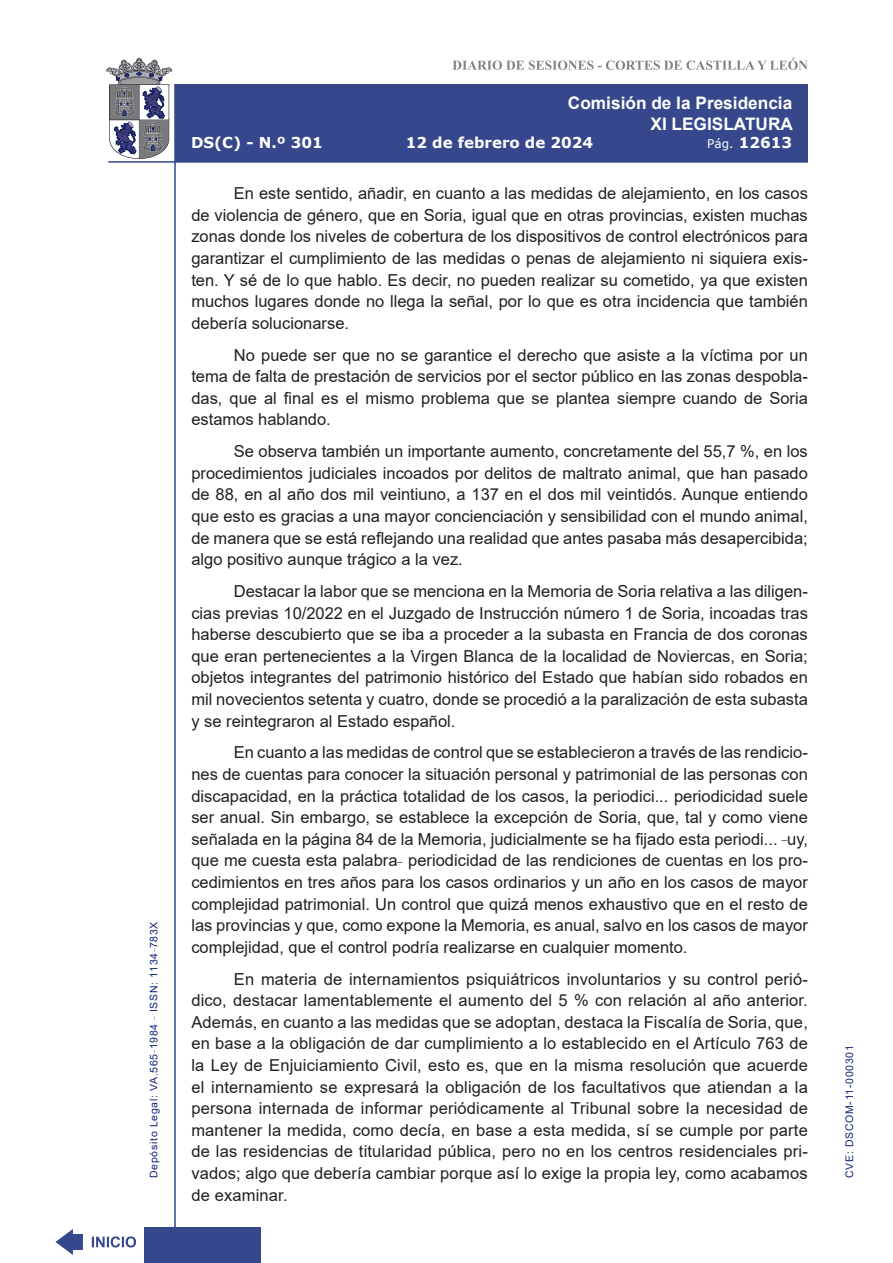
<style>
.page{position:relative;width:893px;height:1263px;background:#fff}
.page>*{position:absolute;margin:0;border:0;box-sizing:border-box;transform-origin:0 0}
.t1{font:700 17.25px/20.7px "Arial";color:#fff;text-align:right}
.t2{font:16.5px/21.6px "Arial";color:#231f20;text-align:justify}
.t3{font:700 15px "Verdana";color:#fff}
.t4{font:10.5px "Arial";letter-spacing:.065em;color:#122678}
.s1{font-weight:400;font-size:12px}
</style>
<div class="page">
<svg style="left:452px;top:58px;width:356px;height:12px"></svg>
<hr style="left:174px;top:84px;width:2px;height:1179px;background:#36478c">
<div style="left:144px;top:1227px;width:117px;height:36px;background:#36478c"></div>
<div style="left:175px;top:84px;width:633px;height:78px;background:#36478c"></div>
<hr style="left:108px;top:161px;width:700px;height:2px;background:#36478c">
<svg style="left:92px;top:1236px;width:44px;height:11px"></svg>
<svg style="left:55px;top:1229px;width:28px;height:26px"></svg>
<svg style="left:106px;top:58px;width:66px;height:101px"></svg>
<p class="t4" style="left:146px;top:1178px;width:258px;rotate:-90deg">Depósito Legal: VA.565<sup>_</sup>1984 <sup>_</sup> ISSN: 1134<sup>_</sup>783X</p>
<p class="t1" style="left:568px;top:93px;width:226px">Comisión de la Presidencia<br>XI LEGISLATURA</p>
<p class="t3" style="left:191px;top:132px;width:133px">DS(C) - N.º 301</p>
<p class="t3" style="left:406px;top:132px;width:189px">12 de febrero de 2024</p>
<p class="t3" style="left:707px;top:132px;width:86px"><span class="s1">Pág.</span> 12613</p>
<p class="t2" style="left:191px;top:182px;width:618px;text-indent:43px">En este sentido, añadir, en cuanto a las medidas de alejamiento, en los casos de violencia de género, que en Soria, igual que en otras provincias, existen muchas zonas donde los niveles de cobertura de los dispositivos de control electrónicos para garantizar el cumplimiento de las medidas o penas de alejamiento ni siquiera exis&shy;ten. Y sé de lo que hablo. Es decir, no pueden realizar su cometido, ya que existen muchos lugares donde no llega la señal, por lo que es otra incidencia que también debería solucionarse.</p>
<p class="t2" style="left:191px;top:344px;width:618px;text-indent:43px">No puede ser que no se garantice el derecho que asiste a la víctima por un tema de falta de prestación de servicios por el sector público en las zonas despobla&shy;das, que al final es el mismo problema que se plantea siempre cuando de Soria estamos hablando.</p>
<p class="t2" style="left:191px;top:440px;width:618px;text-indent:43px">Se observa también un importante aumento, concretamente del 55,7 %, en los procedimientos judiciales incoados por delitos de maltrato animal, que han pasado de 88, en al año dos mil veintiuno, a 137 en el dos mil veintidós. Aunque entiendo que esto es gracias a una mayor concienciación y sensibilidad con el mundo animal, de manera que se está reflejando una realidad que antes pasaba más desapercibida; algo positivo aunque trágico a la vez.</p>
<p class="t2" style="left:191px;top:580px;width:618px;text-indent:43px">Destacar la labor que se menciona en la Memoria de Soria relativa a las diligen&shy;cias previas 10/2022 en el Juzgado de Instrucción número 1 de Soria, incoadas tras haberse descubierto que se iba a proceder a la subasta en Francia de dos coronas que eran pertenecientes a la Virgen Blanca de la localidad de Noviercas, en Soria; objetos integrantes del patrimonio histórico del Estado que habían sido robados en mil novecientos setenta y cuatro, donde se procedió a la paralización de esta subasta y se reintegraron al Estado español.</p>
<p class="t2" style="left:191px;top:742px;width:618px;text-indent:43px">En cuanto a las medidas de control que se establecieron a través de las rendicio&shy;nes de cuentas para conocer la situación personal y patrimonial de las personas con discapacidad, en la práctica totalidad de los casos, la periodici... periodicidad suele ser anual. Sin embargo, se establece la excepción de Soria, que, tal y como viene señalada en la página 84 de la Memoria, judicialmente se ha fijado esta periodi... <sup>_</sup>uy, que me cuesta esta palabra<sup>_</sup> periodicidad de las rendiciones de cuentas en los pro&shy;cedimientos en tres años para los casos ordinarios y un año en los casos de mayor complejidad patrimonial. Un control que quizá menos exhaustivo que en el resto de las provincias y que, como expone la Memoria, es anual, salvo en los casos de mayor complejidad, que el control podría realizarse en cualquier momento.</p>
<p class="t2" style="left:191px;top:968px;width:618px;text-indent:43px">En materia de internamientos psiquiátricos involuntarios y su control perió&shy;dico, destacar lamentablemente el aumento del 5 % con relación al año anterior.<br>Además, en cuanto a las medidas que se adoptan, destaca la Fiscalía de Soria, que, en base a la obligación de dar cumplimiento a lo establecido en el Artículo 763 de la Ley de Enjuiciamiento Civil, esto es, que en la misma resolución que acuerde el internamiento se expresará la obligación de los facultativos que atiendan a la persona internada de informar periódicamente al Tribunal sobre la necesidad de mantener la medida, como decía, en base a esta medida, sí se cumple por parte de las residencias de titularidad pública, pero no en los centros residenciales pri&shy;vados; algo que debería cambiar porque así lo exige la propia ley, como acabamos de examinar.</p>
<p class="t4" style="left:842px;top:1178px;width:134px;rotate:-90deg">CVE: DSCOM-11-000301</p>
</div>
